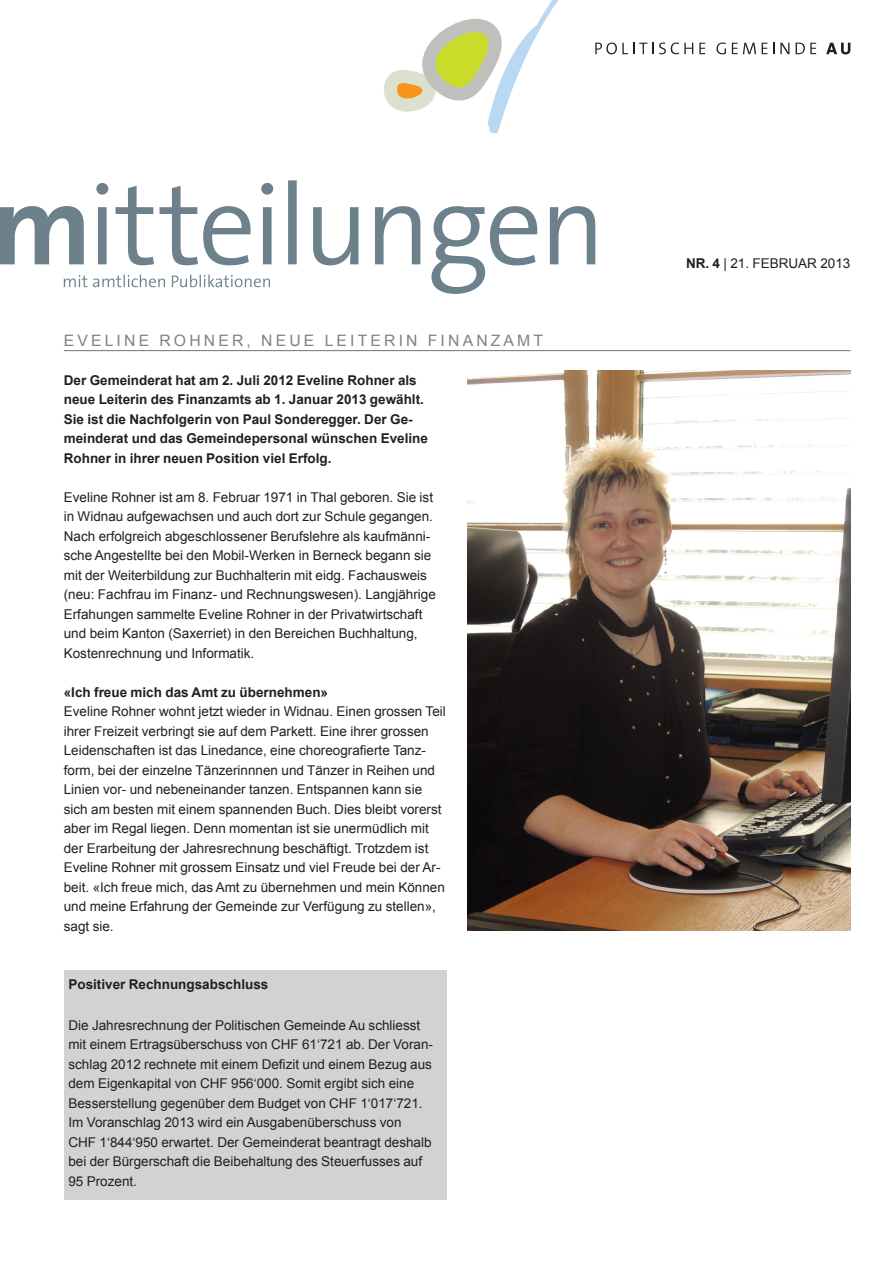
<style>
.page{position:relative;width:893px;height:1263px;background:#fff}
.page>*{position:absolute;margin:0;border:0;box-sizing:border-box;transform-origin:0 0}
.Rubrikentitel{font:15.75px "Arial";letter-spacing:.2em;color:#808285}
.Grundtext{font:13.5px/19.5px "Arial";color:#231f20}
.Grundtext_Auszeichnu{font:700 13.5px/19.5px "Arial";color:#231f20}
.s1{font-weight:700}
</style>
<div class="page">
<svg style="left:595px;top:43px;width:98px;height:11px"></svg>
<svg style="left:699px;top:43px;width:6px;height:11px"></svg>
<svg style="left:716px;top:43px;width:10px;height:11px"></svg>
<svg style="left:732px;top:43px;width:24px;height:11px"></svg>
<svg style="left:762px;top:43px;width:5px;height:11px"></svg>
<svg style="left:780px;top:43px;width:9px;height:11px"></svg>
<svg style="left:796px;top:43px;width:20px;height:11px"></svg>
<svg style="left:826px;top:43px;width:24px;height:11px"></svg>
<svg style="left:384px;top:0;width:175px;height:134px"></svg>
<svg style="left:0;top:180px;width:595px;height:114px"></svg>
<svg style="left:64px;top:275px;width:206px;height:12px"></svg>
<hr style="left:64px;top:350px;width:786px;height:1px;background:#808285">
<img style="left:468px;top:370px;width:382px;height:561px">
<div style="left:64px;top:970px;width:382px;height:229px;background:#d1d2d4"></div>
<p class="Rubrikentitel" style="left:64px;top:330px;width:481px">EVELINE ROHNER, NEUE LEITERIN FINANZAMT</p>
<p class="Grundtext_Auszeichnu" style="left:64px;top:371px;width:366px">Der Gemeinderat hat am 2. Juli 2012 Eveline Rohner als neue Leiterin des Finanzamts ab 1. Januar 2013 gewählt.<br>Sie ist die Nachfolgerin von Paul Sonderegger. Der Ge&shy;meinderat und das Gemeindepersonal wünschen Eveline Rohner in ihrer neuen Position viel Erfolg.</p>
<p class="Grundtext" style="left:64px;top:487px;width:374px">Eveline Rohner ist am 8. Februar 1971 in Thal geboren. Sie ist in Widnau aufgewachsen und auch dort zur Schule gegangen.<br>Nach erfolgreich abgeschlossener Berufslehre als kaufmänni&shy;sche Angestellte bei den Mobil-Werken in Berneck begann sie mit der Weiterbildung zur Buchhalterin mit eidg. Fachausweis (neu: Fachfrau im Finanz- und Rechnungswesen). Langjährige Erfahungen sammelte Eveline Rohner in der Privatwirtschaft und beim Kanton (Saxerriet) in den Bereichen Buchhaltung, Kostenrechnung und Informatik.</p>
<p class="Grundtext_Auszeichnu" style="left:64px;top:683px;width:266px">«Ich freue mich das Amt zu übernehmen»</p>
<p class="Grundtext" style="left:64px;top:702px;width:384px">Eveline Rohner wohnt jetzt wieder in Widnau. Einen grossen Teil ihrer Freizeit verbringt sie auf dem Parkett. Eine ihrer grossen Leidenschaften ist das Linedance, eine choreografierte Tanz&shy;form, bei der einzelne Tänzerinnnen und Tänzer in Reihen und Linien vor- und nebeneinander tanzen. Entspannen kann sie sich am besten mit einem spannenden Buch. Dies bleibt vorerst aber im Regal liegen. Denn momentan ist sie unermüdlich mit der Erarbeitung der Jahresrechnung beschäftigt. Trotzdem ist Eveline Rohner mit grossem Einsatz und viel Freude bei der Ar&shy;beit. «Ich freue mich, das Amt zu übernehmen und mein Können und meine Erfahrung der Gemeinde zur Verfügung zu stellen», sagt sie.</p>
<p class="Grundtext_Auszeichnu" style="left:68px;top:975px;width:201px">Positiver Rechnungsabschluss</p>
<p class="Grundtext" style="left:68px;top:1015px;width:366px">Die Jahresrechnung der Politischen Gemeinde Au schliesst mit einem Ertragsüberschuss von CHF 61‘721 ab. Der Voran&shy;schlag 2012 rechnete mit einem Defizit und einem Bezug aus dem Eigenkapital von CHF 956‘000. Somit ergibt sich eine Besserstellung gegenüber dem Budget von CHF 1‘017‘721.<br>Im Voranschlag 2013 wird ein Ausgabenüberschuss von<br>CHF 1‘844‘950 erwartet. Der Gemeinderat beantragt deshalb bei der Bürgerschaft die Beibehaltung des Steuerfusses auf 95 Prozent.</p>
<p class="Grundtext" style="left:686px;top:253px;width:166px"><span class="s1">NR. 4</span> | 21. FEBRUAR 2013</p>
</div>
